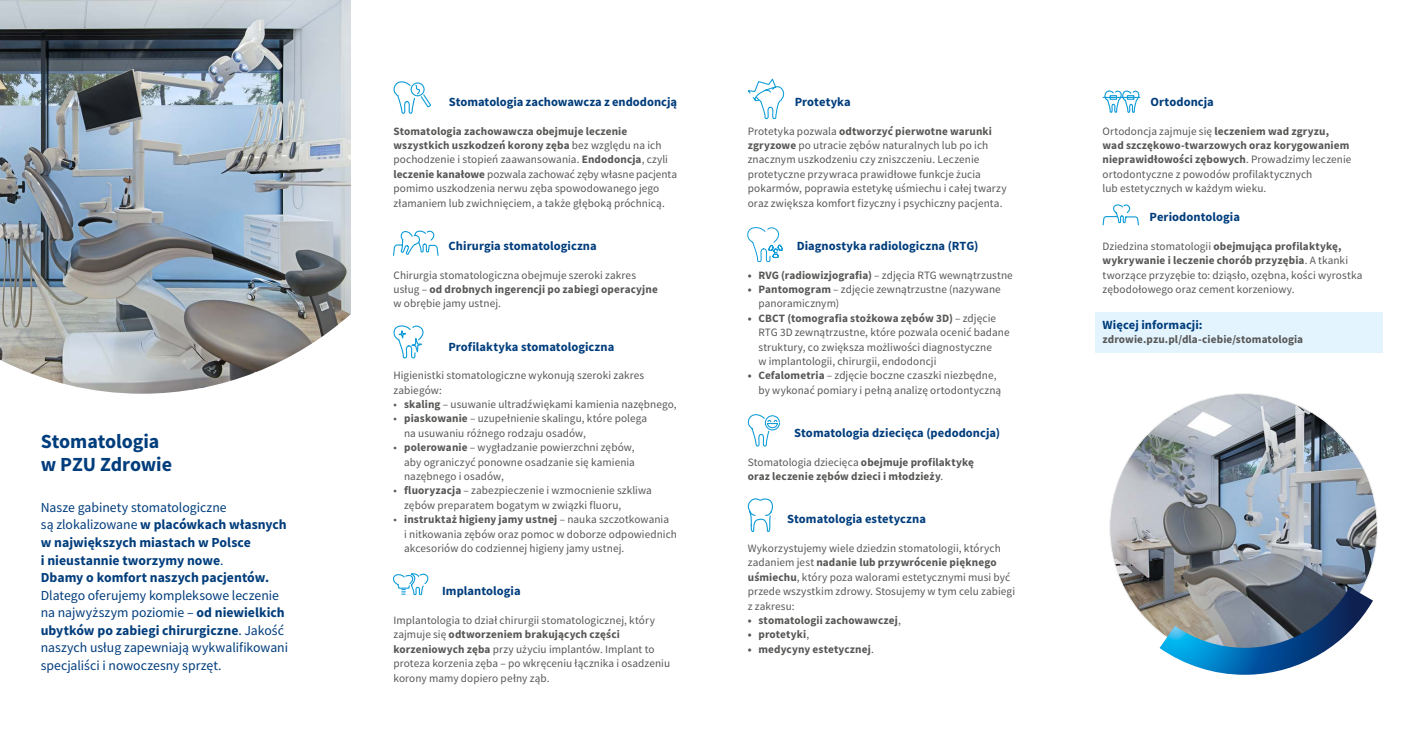
<style>
.page{position:relative;width:1411px;height:745px;background:#fff}
.page>*{position:absolute;margin:0;border:0;box-sizing:border-box;transform-origin:0 0}
.t1{font:700 20px/23.8px "Source Sans Pro";letter-spacing:-.005em;color:#003d7c}
.t2{font:13.75px/17.5px "Source Sans Pro";letter-spacing:-.005em;color:#003d7c}
.t3{font:700 13.75px/17.5px "Source Sans Pro";color:#003d7c}
.t4{font:700 12.5px "Source Sans Pro";letter-spacing:.005em;color:#003d7c}
.t5{font:11.25px/14.4px "Source Sans Pro";letter-spacing:.005em;color:#575756}
.t6{font:700 11.25px/14.4px "Source Sans Pro";letter-spacing:.01em;color:#575756}
.s1{font-weight:400}
.s2{font-weight:700}
</style>
<div class="page">
<svg style="left:393px;top:81px;width:38px;height:33px"></svg>
<svg style="left:393px;top:230px;width:46px;height:26px"></svg>
<svg style="left:393px;top:325px;width:31px;height:34px"></svg>
<svg style="left:393px;top:573px;width:36px;height:23px"></svg>
<svg style="left:747px;top:78px;width:38px;height:42px"></svg>
<svg style="left:747px;top:227px;width:36px;height:36px"></svg>
<svg style="left:747px;top:414px;width:33px;height:33px"></svg>
<svg style="left:747px;top:498px;width:26px;height:34px"></svg>
<div style="left:1095px;top:312px;width:287px;height:41px;background:#e4f4fe"></div>
<svg style="left:1102px;top:90px;width:39px;height:23px"></svg>
<svg style="left:1102px;top:204px;width:37px;height:22px"></svg>
<img style="left:1111px;top:395px;width:266px;height:236px">
<svg style="left:1159px;top:586px;width:213px;height:88px"></svg>
<img style="left:0;top:0;width:351px;height:393px">
<h1 class="t1" style="left:41px;top:428px;width:133px">Stomatologia w PZU Zdrowie</h1>
<p class="t3" style="left:41px;top:498px;width:247px"><span class="s1">Nasze gabinety stomatologiczne<br>są zlokalizowane</span> w placówkach własnych w największych miastach w Polsce<br>i nieustannie tworzymy nowe<span class="s1">.<br></span>Dbamy o komfort naszych pacjentów.</p>
<p class="t2" style="left:41px;top:585px;width:249px">Dlatego oferujemy kompleksowe leczenie na najwyższym poziomie – <span class="s2">od niewielkich ubytków po zabiegi chirurgiczne</span>. Jakość naszych usług zapewniają wykwalifikowani specjaliści i nowoczesny sprzęt.</p>
<p class="t4" style="left:449px;top:93px;width:230px">Stomatologia zachowawcza z endodoncją</p>
<p class="t5" style="left:393px;top:123px;width:285px"><span class="s2">Stomatologia zachowawcza obejmuje leczenie wszystkich uszkodzeń korony zęba</span> bez względu na ich pochodzenie i stopień zaawansowania. <span class="s2">Endodoncja</span>, czyli <span class="s2">leczenie kanałowe</span> pozwala zachować zęby własne pacjenta pomimo uszkodzenia nerwu zęba spowodowanego jego złamaniem lub zwichnięciem, a także głęboką próchnicą.</p>
<p class="t4" style="left:448px;top:237px;width:150px">Chirurgia stomatologiczna</p>
<p class="t5" style="left:393px;top:267px;width:266px">Chirurgia stomatologiczna obejmuje szeroki zakres usług – <span class="s2">od drobnych ingerencji po zabiegi operacyjne </span>w obrębie jamy ustnej.</p>
<p class="t4" style="left:448px;top:337px;width:167px">Profilaktyka stomatologiczna</p>
<p class="t5" style="left:393px;top:368px;width:252px">Higienistki stomatologiczne wykonują szeroki zakres zabiegów:</p>
<p class="t5" style="left:393px;top:397px;width:285px">• <span class="s2">skaling</span> – usuwanie ultradźwiękami kamienia nazębnego,</p>
<p class="t5" style="left:404px;top:411px;width:244px;text-indent:-11px">• <span class="s2">piaskowanie</span> – uzupełnienie skalingu, które polega na usuwaniu różnego rodzaju osadów,</p>
<p class="t5" style="left:404px;top:440px;width:232px;text-align:justify;text-indent:-11px">• <span class="s2">polerowanie</span> – wygładzanie powierzchni zębów, aby ograniczyć ponowne osadzanie się kamienia nazębnego i osadów,</p>
<p class="t5" style="left:404px;top:483px;width:249px;text-indent:-11px">• <span class="s2">fluoryzacja</span> – zabezpieczenie i wzmocnienie szkliwa zębów preparatem bogatym w związki fluoru,</p>
<p class="t5" style="left:404px;top:512px;width:274px;text-indent:-11px">• <span class="s2">instruktaż higieny jamy ustnej</span> – nauka szczotkowania<br>i nitkowania zębów oraz pomoc w doborze odpowiednich akcesoriów do codziennej higieny jamy ustnej.</p>
<p class="t4" style="left:442px;top:582px;width:80px">Implantologia</p>
<p class="t5" style="left:393px;top:612px;width:278px">Implantologia to dział chirurgii stomatologicznej, który zajmuje się <span class="s2">odtworzeniem brakujących części korzeniowych zęba</span> przy użyciu implantów. Implant to proteza korzenia zęba – po wkręceniu łącznika i osadzeniu korony mamy dopiero pełny ząb.</p>
<p class="t4" style="left:794px;top:93px;width:57px">Protetyka</p>
<p class="t5" style="left:747px;top:123px;width:260px">Protetyka pozwala <span class="s2">odtworzyć pierwotne warunki zgryzowe</span> po utracie zębów naturalnych lub po ich znacznym uszkodzeniu czy zniszczeniu. Leczenie protetyczne przywraca prawidłowe funkcje żucia pokarmów, poprawia estetykę uśmiechu i całej twarzy oraz zwiększa komfort fizyczny i psychiczny pacjenta.</p>
<p class="t4" style="left:796px;top:237px;width:183px">Diagnostyka radiologiczna (RTG)</p>
<p class="t5" style="left:747px;top:267px;width:266px"><span class="s2">• RVG (radiowizjografia)</span> – zdjęcia RTG wewnątrzustne</p>
<p class="t5" style="left:758px;top:282px;width:244px;text-indent:-11px"><span class="s2">• Pantomogram</span> – zdjęcie zewnątrzustne (nazywane panoramicznym)</p>
<p class="t5" style="left:758px;top:310px;width:253px;text-indent:-11px"><span class="s2">• CBCT (tomografia stożkowa zębów 3D)</span> – zdjęcie RTG 3D zewnątrzustne, które pozwala ocenić badane struktury, co zwiększa możliwości diagnostyczne<br>w implantologii, chirurgii, endodoncji</p>
<p class="t5" style="left:758px;top:368px;width:244px;text-indent:-11px"><span class="s2">• Cefalometria</span> – zdjęcie boczne czaszki niezbędne, by wykonać pomiary i pełną analizę ortodontyczną</p>
<p class="t4" style="left:794px;top:424px;width:207px">Stomatologia dziecięca (pedodoncja)</p>
<p class="t6" style="left:747px;top:454px;width:228px"><span class="s1">Stomatologia dziecięca</span> obejmuje profilaktykę oraz leczenie zębów dzieci i młodzieży<span class="s1">.</span></p>
<p class="t4" style="left:787px;top:510px;width:140px">Stomatologia estetyczna</p>
<p class="t5" style="left:747px;top:540px;width:269px">Wykorzystujemy wiele dziedzin stomatologii, których zadaniem jest <span class="s2">nadanie lub przywrócenie pięknego uśmiechu</span>, który poza walorami estetycznymi musi być przede wszystkim zdrowy. Stosujemy w tym celu zabiegi z zakresu:</p>
<p class="t6" style="left:747px;top:612px;width:154px">• stomatologii zachowawczej<span class="s1">,</span></p>
<p class="t6" style="left:747px;top:627px;width:63px">• protetyki<span class="s1">,</span></p>
<p class="t6" style="left:747px;top:641px;width:128px">• medycyny estetycznej<span class="s1">.</span></p>
<p class="t4" style="left:1150px;top:93px;width:65px">Ortodoncja</p>
<p class="t5" style="left:1102px;top:123px;width:250px">Ortodoncja zajmuje się <span class="s2">leczeniem wad zgryzu, wad szczękowo-twarzowych oraz korygowaniem nieprawidłowości zębowych</span>. Prowadzimy leczenie ortodontyczne z powodów profilaktycznych<br>lub estetycznych w każdym wieku.</p>
<p class="t4" style="left:1149px;top:208px;width:92px">Periodontologia</p>
<p class="t5" style="left:1102px;top:238px;width:261px">Dziedzina stomatologii <span class="s2">obejmująca profilaktykę, wykrywanie i leczenie chorób przyzębia</span>. A tkanki tworzące przyzębie to: dziąsło, ozębna, kości wyrostka zębodołowego oraz cement korzeniowy.</p>
<p class="t4" style="left:1102px;top:316px;width:102px">Więcej informacji:</p>
<p class="t6" style="left:1102px;top:332px;width:202px">zdrowie.pzu.pl/dla-ciebie/stomatologia</p>
</div>
